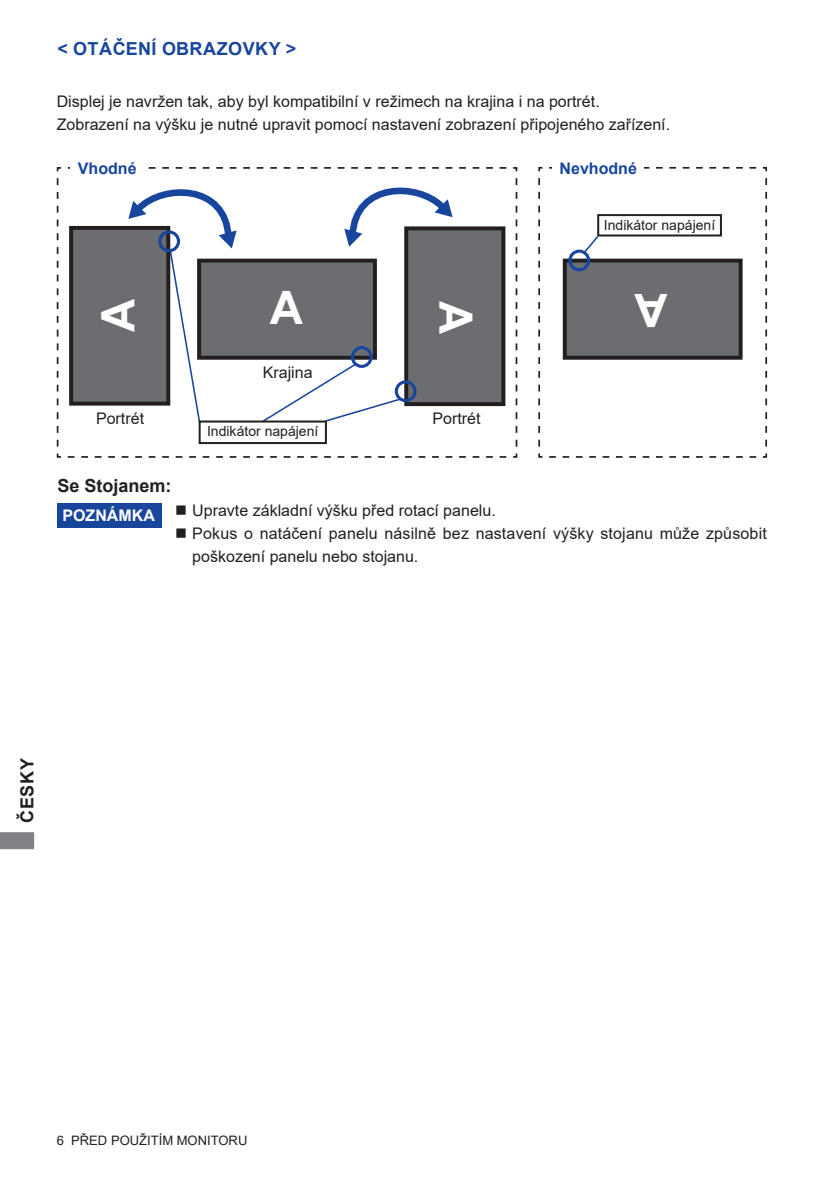
<style>
.page{position:relative;width:840px;height:1191px;background:#fff}
.page>*{position:absolute;margin:0;border:0;box-sizing:border-box;transform-origin:0 0}
.t1{font:700 46px "Arial";color:#fff}
.t2{font:700 18px "Arial";letter-spacing:.025em;color:#18469d}
.t3{font:700 18px "Arial";color:#231f20}
.t4{font:16px/22.6px "Arial";color:#231f20}
.t5{font:700 16px "Arial";color:#18469d}
.t6{font:700 16px "Arial";color:#fff}
.t7{font:14px "Arial";color:#231f20}
.t8{font:13px "Arial";color:#231f20}
</style>
<div class="page">
<svg style="left:0;top:832px;width:34px;height:17px"></svg>
<div style="left:57px;top:503px;width:104px;height:25px;background:#18469d"></div>
<svg style="left:56px;top:167px;width:462px;height:291px"></svg>
<div style="left:70px;top:160px;width:74px;height:19px;background:#fff"></div>
<svg style="left:538px;top:166px;width:229px;height:292px"></svg>
<div style="left:552px;top:160px;width:91px;height:19px;background:#fff"></div>
<div style="left:199px;top:261px;width:176px;height:97px;background:#6c6d70"></div>
<div style="left:197px;top:259px;width:179px;height:101px;border:4px solid #231f20"></div>
<div style="left:71px;top:228px;width:97px;height:175px;background:#6c6d70"></div>
<div style="left:69px;top:226px;width:101px;height:179px;border:4px solid #231f20"></div>
<div style="left:406px;top:228px;width:97px;height:176px;background:#6c6d70"></div>
<div style="left:404px;top:226px;width:101px;height:180px;border:4px solid #231f20"></div>
<div style="left:350px;top:346px;width:22px;height:22px;border:3px solid #18469d;border-radius:50%"></div>
<div style="left:394px;top:380px;width:22px;height:22px;border:3px solid #18469d;border-radius:50%"></div>
<svg style="left:260px;top:362px;width:143px;height:61px"></svg>
<svg style="left:128px;top:187px;width:108px;height:237px"></svg>
<svg style="left:344px;top:187px;width:108px;height:60px"></svg>
<svg style="left:582px;top:235px;width:17px;height:19px"></svg>
<div style="left:564px;top:261px;width:176px;height:97px;background:#6c6d70"></div>
<div style="left:562px;top:259px;width:180px;height:101px;border:4px solid #231f20"></div>
<div style="left:568px;top:249px;width:22px;height:22px;border:3px solid #18469d;border-radius:50%"></div>
<div style="left:198px;top:420px;width:129px;height:24px;border:2px solid #231f20"></div>
<div style="left:597px;top:214px;width:124px;height:22px;border:2px solid #231f20"></div>
<p class="t2" style="left:57px;top:36px;width:240px">&lt; OTÁČENÍ OBRAZOVKY &gt;</p>
<p class="t4" style="left:57px;top:90px;width:614px">Displej je navržen tak, aby byl kompatibilní v režimech na krajina i na portrét.<br>Zobrazení na výšku je nutné upravit pomocí nastavení zobrazení připojeného zařízení.</p>
<p class="t5" style="left:78px;top:157px;width:60px">Vhodné</p>
<p class="t5" style="left:559px;top:157px;width:79px">Nevhodné</p>
<h1 class="t1" style="left:86px;top:332px;width:35px;rotate:-90deg">A</h1>
<h1 class="t1" style="left:487px;top:300px;width:35px;rotate:90deg">A</h1>
<p class="t4" style="left:263px;top:361px;width:51px">Krajina</p>
<p class="t4" style="left:432px;top:407px;width:50px">Portrét</p>
<p class="t4" style="left:96px;top:407px;width:50px">Portrét</p>
<p class="t7" style="left:207px;top:421px;width:113px">Indikátor napájení</p>
<p class="t7" style="left:603px;top:215px;width:113px">Indikátor napájení</p>
<h1 class="t1" style="left:667px;top:343px;width:35px;rotate:-180deg">A</h1>
<p class="t3" style="left:57px;top:473px;width:116px">Se Stojanem:</p>
<p class="t6" style="left:62px;top:504px;width:94px">POZNÁMKA</p>
<p class="t4" style="left:175px;top:499px;width:322px">■ Upravte základní výšku před rotací panelu.</p>
<p class="t4" style="left:192px;top:522px;width:575px;text-indent:-17px">■ Pokus o natáčení panelu násilně bez nastavení výšky stojanu může způsobit poškození panelu nebo stojanu.</p>
<p class="t3" style="left:14px;top:822px;width:66px;rotate:-90deg">ČESKY</p>
<p class="t8" style="left:57px;top:1131px;width:192px">6 PŘED POUŽITÍM MONITORU</p>
</div>
